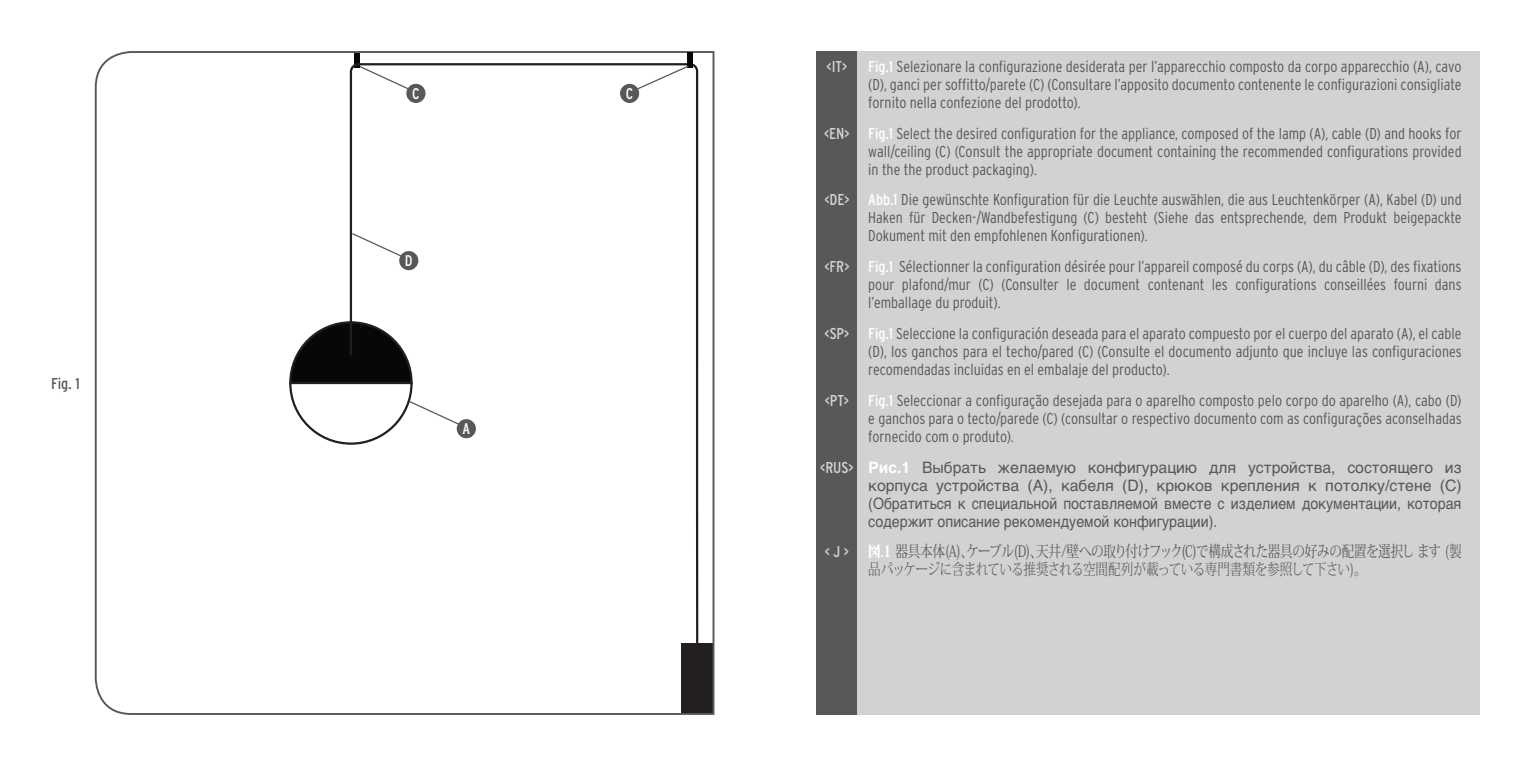
<style>
.page{position:relative;width:1531px;height:766px;background:#fff}
.page>*{position:absolute;margin:0;border:0;box-sizing:border-box;transform-origin:0 0}
.t1{font:300 condensed 15.75px/18px "Interstate";color:#57585a;text-align:justify}
.t2{font:15.75px/18px "Helvetica";color:#57585a;text-align:justify}
.t3{font:15.75px/18px "Koz Min Pro";letter-spacing:-.03em;color:#57585a;scale:.8 1}
.t4{font:condensed 15.75px "Interstate";color:#57585a}
.t5{font:condensed 15.75px "Interstate";color:#d1d2d4}
.t6{font:condensed 15.53px "Interstate";color:#fff}
.s1{font-weight:400;color:#fff}
.s2{font-weight:400;color:#d1d2d4}
.s3{font-family:"Interstate";font-stretch:condensed;color:#d1d2d4}
.s4{font-family:"Helvetica Cyr";font-weight:700;color:#fff}
.s5{font-weight:800;color:#fff}
.s6{font-weight:300}
</style>
<div class="page">
<div style="left:816px;top:51px;width:664px;height:663px;background:#d1d2d4"></div>
<div style="left:816px;top:51px;width:41px;height:663px;background:#57585a"></div>
<svg style="left:94px;top:51px;width:621px;height:664px"></svg>
<svg style="left:349px;top:62px;width:350px;height:632px"></svg>
<div style="left:688px;top:52px;width:5px;height:16px;background:#070806"></div>
<svg style="left:628px;top:65px;width:62px;height:29px"></svg>
<div style="left:620px;top:84px;width:19px;height:19px;background:#57585a;border-radius:50%"></div>
<p class="t4" style="left:51px;top:375px;width:30px">Fig. 1</p>
<p class="t6" style="left:412px;top:85px;width:9px">C</p>
<p class="t6" style="left:626px;top:85px;width:9px">C</p>
<p class="t6" style="left:405px;top:252px;width:9px">D</p>
<p class="t6" style="left:462px;top:420px;width:9px">A</p>
<p class="t5" style="left:826px;top:57px;width:22px">&lt;IT&gt;</p>
<p class="t1" style="left:868px;top:57px;width:595px"><span class="s1">Fig.1</span> Selezionare la configurazione desiderata per l’apparecchio composto da corpo apparecchio (A), cavo (D), ganci per soffitto/parete (C) (Consultare l’apposito documento contenente le configurazioni consigliate fornito nella confezione del prodotto).</p>
<p class="t1" style="left:868px;top:124px;width:595px;text-indent:-44px"><span class="s2">&lt;EN&gt;</span> <span class="s1">Fig.1</span> Select the desired configuration for the appliance, composed of the lamp (A), cable (D) and hooks for wall/ceiling (C) (Consult the appropriate document containing the recommended configurations provided in the the product packaging).</p>
<p class="t1" style="left:868px;top:191px;width:595px;text-indent:-44px"><span class="s2">&lt;DE&gt;</span> <span class="s1">Abb.1</span> Die gewünschte Konfiguration für die Leuchte auswählen, die aus Leuchtenkörper (A), Kabel (D) und Haken für Decken-/Wandbefestigung (C) besteht (Siehe das entsprechende, dem Produkt beigepackte Dokument mit den empfohlenen Konfigurationen).</p>
<p class="t1" style="left:868px;top:257px;width:595px;text-indent:-44px"><span class="s2">&lt;FR&gt;</span> <span class="s1">Fig.1</span> Sélectionner la configuration désirée pour l’appareil composé du corps (A), du câble (D), des fixations pour plafond/mur (C) (Consulter le document contenant les configurations conseillées fourni dans l’emballage du produit).</p>
<p class="t1" style="left:868px;top:324px;width:595px;text-indent:-44px"><span class="s2">&lt;SP&gt;</span> <span class="s1">Fig.1</span> Seleccione la configuración deseada para el aparato compuesto por el cuerpo del aparato (A), el cable (D), los ganchos para el techo/pared (C) (Consulte el documento adjunto que incluye las configuraciones recomendadas incluidas en el embalaje del producto).</p>
<p class="t1" style="left:868px;top:391px;width:595px;text-indent:-43px"><span class="s2">&lt;PT&gt;</span> <span class="s1">Fig.1</span> Seleccionar a configuração desejada para o aparelho composto pelo corpo do aparelho (A), cabo (D) e ganchos para o tecto/parede (C) (consultar o respectivo documento com as configurações aconselhadas fornecido com o produto).</p>
<p class="t2" style="left:868px;top:458px;width:595px;text-indent:-48px"><span class="s3">&lt;RUS&gt;</span> <span class="s4">Рис.1</span> Выбрать желаемую конфигурацию для устройства, состоящего из корпуса устройства (A), кабеля (D), крюков крепления к потолку/стене (C) (Обратиться к специальной поставляемой вместе с изделием документации, которая содержит описание рекомендуемой конфигурации).</p>
<p class="t3" style="left:868px;top:542px;width:743px;text-indent:-43px"><span class="s3">&lt; J &gt;</span> <span class="s5">図.1</span> 器具本体(A)、ケーブル(D)、天井/壁への取り付けフック(C)で構成された器具の好みの配置を選択し ます <span class="s6">(製品パッケージに含まれている推奨される空間配列が載っている専門書類を参照して下さい)。</span></p>
</div>
